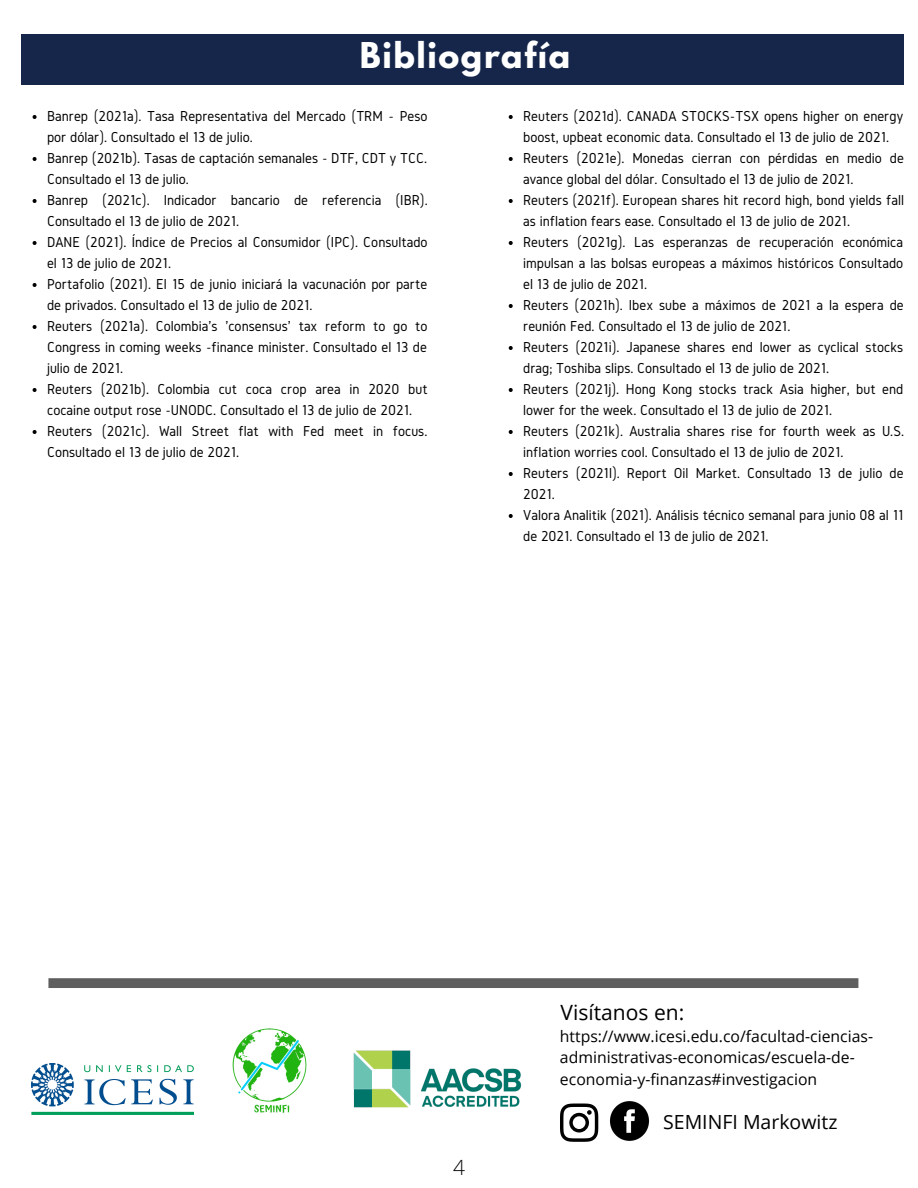
<style>
.page{position:relative;width:918px;height:1188px;background:#fff}
.page>*{position:absolute;margin:0;border:0;box-sizing:border-box;transform-origin:0 0}
.t1{font:700 31.5px "League Spartan";letter-spacing:.05em;color:#fff}
.t2{font:21px "Open Sans";color:#000}
.t3{font:300 21px "Open Sans";color:#000}
.t4{font:19.5px "Open Sans";color:#000}
.t5{font:15.75px/21.8px "Open Sans";color:#000}
.t6{font:15px/21px "Gidole";color:#000}
</style>
<div class="page">
<div style="left:22px;top:35px;width:882px;height:50px;background:#16264b"></div>
<svg style="left:48px;top:978px;width:810px;height:10px"></svg>
<img style="left:31px;top:1064px;width:162px;height:50px">
<img style="left:232px;top:1028px;width:75px;height:85px">
<img style="left:353px;top:1050px;width:169px;height:58px">
<svg style="left:560px;top:1104px;width:38px;height:38px"></svg>
<img style="left:610px;top:1101px;width:40px;height:40px">
<svg style="left:33px;top:115px;width:4px;height:4px"></svg>
<svg style="left:33px;top:157px;width:4px;height:4px"></svg>
<svg style="left:33px;top:199px;width:4px;height:4px"></svg>
<svg style="left:33px;top:241px;width:4px;height:4px"></svg>
<svg style="left:33px;top:283px;width:4px;height:4px"></svg>
<svg style="left:33px;top:325px;width:4px;height:4px"></svg>
<svg style="left:33px;top:388px;width:4px;height:4px"></svg>
<svg style="left:33px;top:430px;width:4px;height:4px"></svg>
<svg style="left:509px;top:115px;width:4px;height:4px"></svg>
<svg style="left:509px;top:157px;width:4px;height:4px"></svg>
<svg style="left:509px;top:199px;width:4px;height:4px"></svg>
<svg style="left:509px;top:241px;width:4px;height:4px"></svg>
<svg style="left:509px;top:304px;width:4px;height:4px"></svg>
<svg style="left:509px;top:346px;width:4px;height:4px"></svg>
<svg style="left:509px;top:388px;width:4px;height:4px"></svg>
<svg style="left:509px;top:430px;width:4px;height:4px"></svg>
<svg style="left:509px;top:472px;width:4px;height:4px"></svg>
<svg style="left:509px;top:514px;width:4px;height:4px"></svg>
<p class="t1" style="left:360px;top:40px;width:212px">Bibliografía</p>
<p class="t6" style="left:47px;top:105px;width:382px">Banrep (2021a). Tasa Representativa del Mercado (TRM - Peso por dólar). Consultado el 13 de julio.</p>
<p class="t6" style="left:47px;top:147px;width:382px">Banrep (2021b). Tasas de captación semanales - DTF, CDT y TCC.<br>Consultado el 13 de julio.</p>
<p class="t6" style="left:47px;top:189px;width:382px">Banrep (2021c). Indicador bancario de referencia (IBR).<br>Consultado el 13 de julio de 2021.</p>
<p class="t6" style="left:47px;top:231px;width:382px">DANE (2021). Índice de Precios al Consumidor (IPC). Consultado el 13 de julio de 2021.</p>
<p class="t6" style="left:47px;top:273px;width:382px">Portafolio (2021). El 15 de junio iniciará la vacunación por parte de privados. Consultado el 13 de julio de 2021.</p>
<p class="t6" style="left:47px;top:315px;width:382px;text-align:justify">Reuters (2021a). Colombia's 'consensus' tax reform to go to Congress in coming weeks -finance minister. Consultado el 13 de julio de 2021.</p>
<p class="t6" style="left:47px;top:378px;width:382px">Reuters (2021b). Colombia cut coca crop area in 2020 but cocaine output rose -UNODC. Consultado el 13 de julio de 2021.</p>
<p class="t6" style="left:47px;top:420px;width:382px">Reuters (2021c). Wall Street flat with Fed meet in focus.<br>Consultado el 13 de julio de 2021.</p>
<p class="t6" style="left:523px;top:105px;width:381px">Reuters (2021d). CANADA STOCKS-TSX opens higher on energy boost, upbeat economic data. Consultado el 13 de julio de 2021.</p>
<p class="t6" style="left:523px;top:147px;width:382px">Reuters (2021e). Monedas cierran con pérdidas en medio de avance global del dólar. Consultado el 13 de julio de 2021.</p>
<p class="t6" style="left:523px;top:189px;width:382px">Reuters (2021f). European shares hit record high, bond yields fall as inflation fears ease. Consultado el 13 de julio de 2021.</p>
<p class="t6" style="left:523px;top:231px;width:382px;text-align:justify">Reuters (2021g). Las esperanzas de recuperación económica impulsan a las bolsas europeas a máximos históricos Consultado el 13 de julio de 2021.</p>
<p class="t6" style="left:523px;top:294px;width:382px">Reuters (2021h). Ibex sube a máximos de 2021 a la espera de reunión Fed. Consultado el 13 de julio de 2021.</p>
<p class="t6" style="left:523px;top:336px;width:382px">Reuters (2021i). Japanese shares end lower as cyclical stocks drag; Toshiba slips. Consultado el 13 de julio de 2021.</p>
<p class="t6" style="left:523px;top:378px;width:382px">Reuters (2021j). Hong Kong stocks track Asia higher, but end lower for the week. Consultado el 13 de julio de 2021.</p>
<p class="t6" style="left:523px;top:420px;width:382px">Reuters (2021k). Australia shares rise for fourth week as U.S. inflation worries cool. Consultado el 13 de julio de 2021.</p>
<p class="t6" style="left:523px;top:462px;width:382px">Reuters (2021l). Report Oil Market. Consultado 13 de julio de<br>2021.</p>
<p class="t6" style="left:523px;top:504px;width:382px">Valora Analitik (2021). Análisis técnico semanal para junio 08 al 11 de 2021. Consultado el 13 de julio de 2021.</p>
<p class="t3" style="left:453px;top:1152px;width:13px">4</p>
<p class="t2" style="left:561px;top:997px;width:125px">Visítanos en:</p>
<p class="t5" style="left:560px;top:1025px;width:315px">https://www.icesi.edu.co/facultad-ciencias&shy;administrativas-economicas/escuela-de&shy;economia-y-finanzas#investigacion</p>
<p class="t4" style="left:663px;top:1108px;width:176px">SEMINFI Markowitz</p>
</div>
